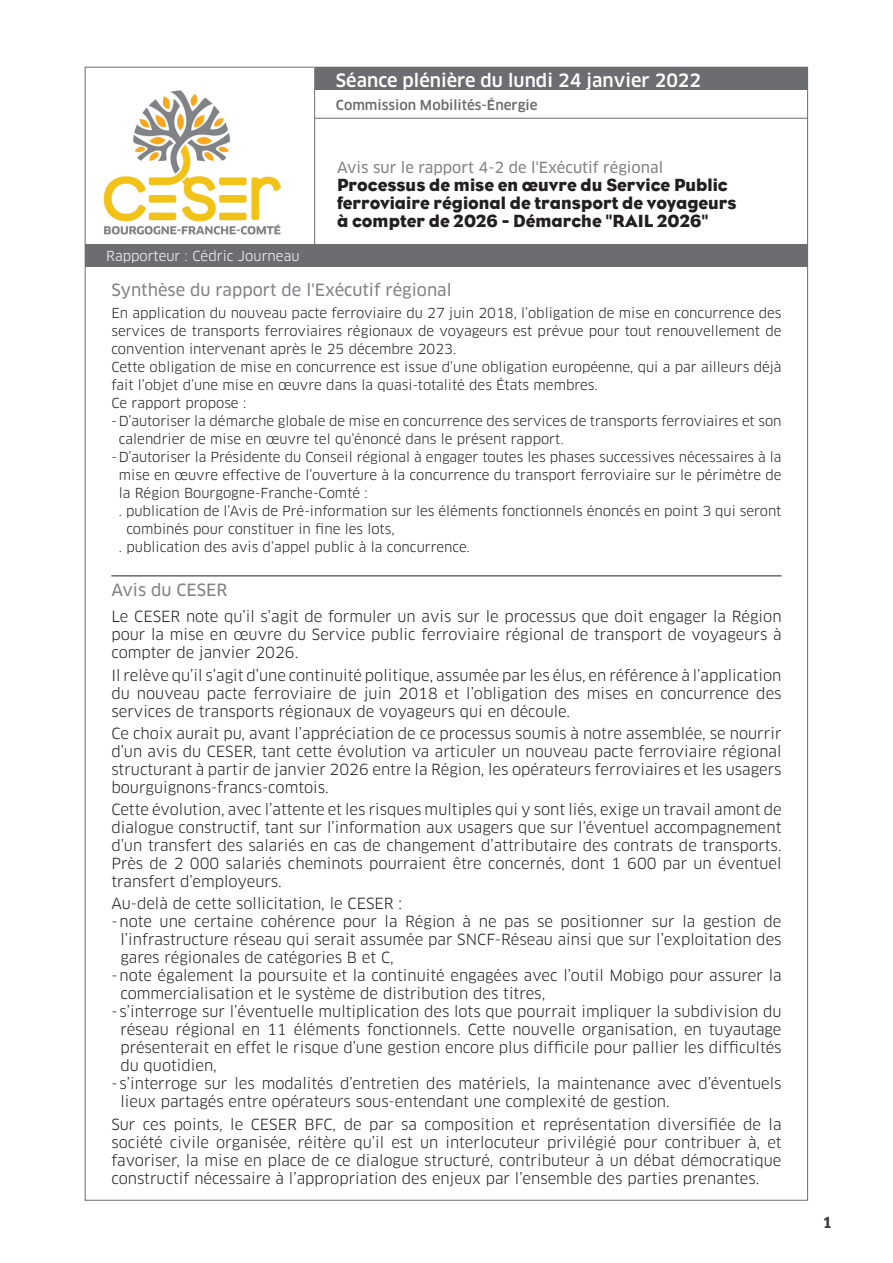
<style>
.page{position:relative;width:893px;height:1263px;background:#fff}
.page>*{position:absolute;margin:0;border:0;box-sizing:border-box;transform-origin:0 0}
.t1{font:18px/18px "Eagle";color:#231f20}
.t2{font:500 18px "Clan Pro";color:#fff}
.t3{font:16.5px "Clan Pro News";color:#808285}
.t4{font:15px/18px "Clan Pro";color:#231f20;text-align:justify}
.t5{font:15px "Clan Pro News";color:#808285}
.t6{font:700 15px "Clan Pro";color:#3e3e3f}
.t7{font:13.5px/18px "Clan Pro";color:#231f20}
.t8{font:500 13.5px "Clan Pro";color:#6c6d70}
.t9{font:13.5px "Clan Pro";color:#fff}
</style>
<div class="page">
<hr style="left:315px;top:118px;width:493px;height:1px;background:#6c6d70">
<div style="left:315px;top:67px;width:492px;height:22px;background:#6c6d70"></div>
<hr style="left:314px;top:68px;width:1px;height:176px;background:#6c6d70">
<div style="left:85px;top:244px;width:723px;height:23px;background:#6c6d70"></div>
<img style="left:103px;top:90px;width:178px;height:145px">
<hr style="left:111px;top:576px;width:671px;height:1px;background:#231f20">
<p class="t2" style="left:336px;top:70px;width:367px">Séance plénière du lundi 24 janvier 2022</p>
<p class="t8" style="left:336px;top:97px;width:203px">Commission Mobilités-Énergie</p>
<p class="t5" style="left:337px;top:159px;width:328px">Avis sur le rapport 4-2 de l'Exécutif régional</p>
<p class="t1" style="left:337px;top:176px;width:401px">Processus de mise en œuvre du Service Public ferroviaire régional de transport de voyageurs</p>
<p class="t1" style="left:337px;top:212px;width:373px">à compter de 2026 - Démarche "RAIL 2026"</p>
<p class="t9" style="left:106px;top:248px;width:195px">Rapporteur : Cédric Journeau</p>
<p class="t3" style="left:111px;top:280px;width:342px">Synthèse du rapport de l'Exécutif régional</p>
<p class="t7" style="left:111px;top:304px;width:672px;text-align:justify">En application du nouveau pacte ferroviaire du 27 juin 2018, l’obligation de mise en concurrence des services de transports ferroviaires régionaux de voyageurs est prévue pour tout renouvellement de convention intervenant après le 25 décembre 2023.</p>
<p class="t7" style="left:111px;top:358px;width:672px">Cette obligation de mise en concurrence est issue d’une obligation européenne, qui a par ailleurs déjà fait l’objet d’une mise en œuvre dans la quasi-totalité des États membres.</p>
<p class="t7" style="left:111px;top:394px;width:136px">Ce rapport propose :</p>
<p class="t7" style="left:119px;top:412px;width:664px;text-indent:-8px">-D’autoriser la démarche globale de mise en concurrence des services de transports ferroviaires et son calendrier de mise en œuvre tel qu’énoncé dans le présent rapport.</p>
<p class="t7" style="left:119px;top:448px;width:664px;text-align:justify;text-indent:-8px">-D’autoriser la Présidente du Conseil régional à engager toutes les phases successives nécessaires à la mise en œuvre effective de l’ouverture à la concurrence du transport ferroviaire sur le périmètre de la Région Bourgogne-Franche-Comté :</p>
<p class="t7" style="left:126px;top:502px;width:657px;text-indent:-8px">. publication de l’Avis de Pré-information sur les éléments fonctionnels énoncés en point 3 qui seront combinés pour constituer in fine les lots,</p>
<p class="t7" style="left:119px;top:538px;width:352px">. publication des avis d’appel public à la concurrence.</p>
<p class="t3" style="left:111px;top:580px;width:118px">Avis du CESER</p>
<p class="t4" style="left:111px;top:608px;width:672px">Le CESER note qu’il s’agit de formuler un avis sur le processus que doit engager la Région pour la mise en œuvre du Service public ferroviaire régional de transport de voyageurs à compter de janvier 2026.</p>
<p class="t4" style="left:111px;top:666px;width:672px">Il relève qu’il s’agit d’une continuité politique, assumée par les élus, en référence à l’application du nouveau pacte ferroviaire de juin 2018 et l’obligation des mises en concurrence des services de transports régionaux de voyageurs qui en découle.</p>
<p class="t4" style="left:111px;top:724px;width:672px">Ce choix aurait pu, avant l’appréciation de ce processus soumis à notre assemblée, se nourrir d’un avis du CESER, tant cette évolution va articuler un nouveau pacte ferroviaire régional structurant à partir de janvier 2026 entre la Région, les opérateurs ferroviaires et les usagers bourguignons-francs-comtois.</p>
<p class="t4" style="left:111px;top:801px;width:672px">Cette évolution, avec l’attente et les risques multiples qui y sont liés, exige un travail amont de dialogue constructif, tant sur l’information aux usagers que sur l’éventuel accompagnement d’un transfert des salariés en cas de changement d’attributaire des contrats de transports.<br>Près de 2 000 salariés cheminots pourraient être concernés, dont 1 600 par un éventuel transfert d’employeurs.</p>
<p class="t4" style="left:111px;top:895px;width:292px">Au-delà de cette sollicitation, le CESER :</p>
<p class="t4" style="left:120px;top:913px;width:663px;text-indent:-9px">-note une certaine cohérence pour la Région à ne pas se positionner sur la gestion de l’infrastructure réseau qui serait assumée par SNCF-Réseau ainsi que sur l’exploitation des gares régionales de catégories B et C,</p>
<p class="t4" style="left:120px;top:967px;width:663px;text-indent:-9px">-note également la poursuite et la continuité engagées avec l’outil Mobigo pour assurer la commercialisation et le système de distribution des titres,</p>
<p class="t4" style="left:120px;top:1003px;width:663px;text-indent:-9px">- s’interroge sur l’éventuelle multiplication des lots que pourrait impliquer la subdivision du réseau régional en 11 éléments fonctionnels. Cette nouvelle organisation, en tuyautage présenterait en effet le risque d’une gestion encore plus difficile pour pallier les difficultés du quotidien,</p>
<p class="t4" style="left:120px;top:1075px;width:663px;text-indent:-9px">- s’interroge sur les modalités d’entretien des matériels, la maintenance avec d’éventuels lieux partagés entre opérateurs sous-entendant une complexité de gestion.</p>
<p class="t4" style="left:111px;top:1115px;width:672px">Sur ces points, le CESER BFC, de par sa composition et représentation diversifiée de la société civile organisée, réitère qu’il est un interlocuteur privilégié pour contribuer à, et favoriser, la mise en place de ce dialogue structuré, contributeur à un débat démocratique constructif nécessaire à l’appropriation des enjeux par l’ensemble des parties prenantes.</p>
<p class="t6" style="left:822px;top:1214px;width:11px">1</p>
</div>
